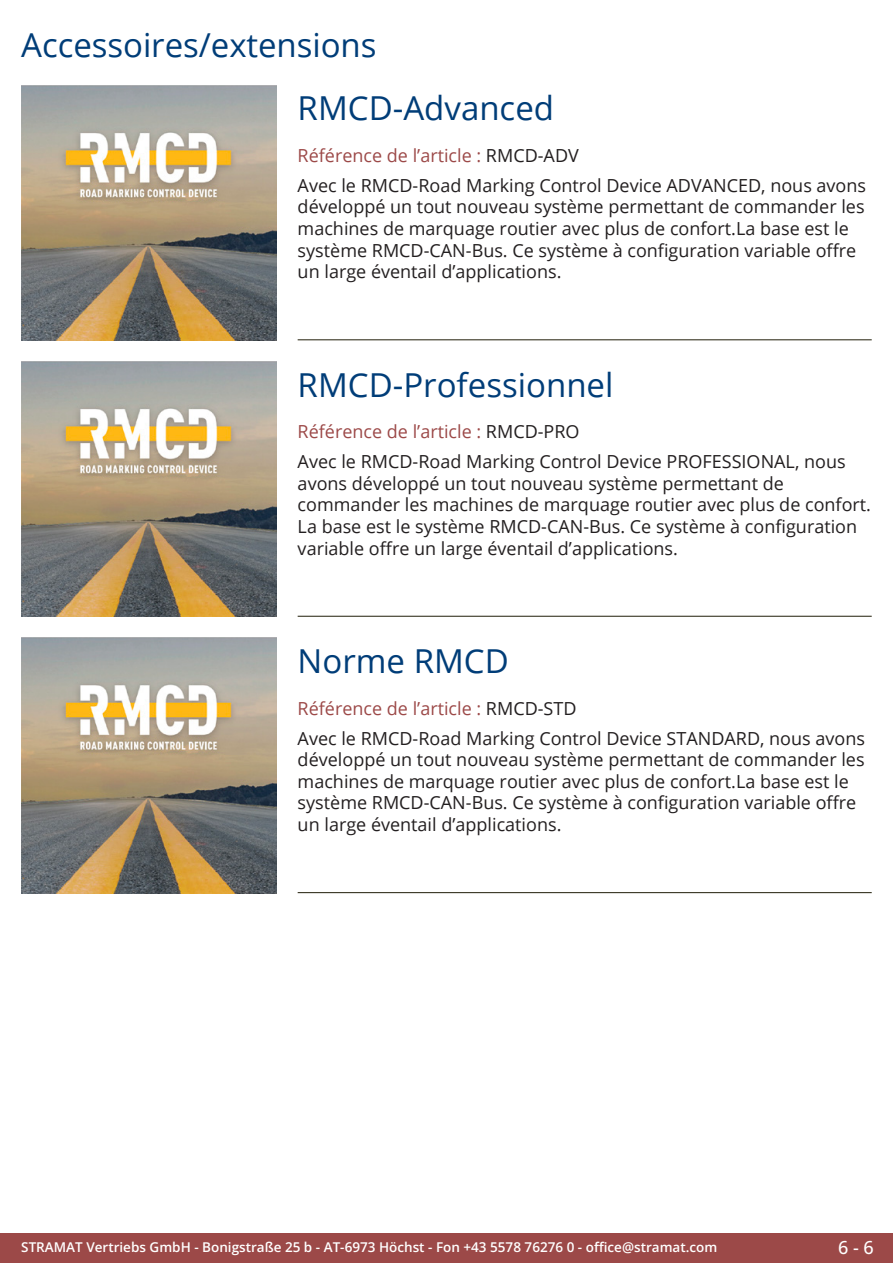
<style>
.page{position:relative;width:893px;height:1263px;background:#fff}
.page>*{position:absolute;margin:0;border:0;box-sizing:border-box;transform-origin:0 0}
.Produkttitel{font:33px "Open Sans";color:#003d78}
.RastTitel{font:33px "Open Sans";color:#003d78}
.Beschreibung_Text{font:18px/21.6px "Open Sans";color:#231f20}
.TechDaten_Überschrif{font:18px "Open Sans";color:#9c4948}
.t1{font:500 18px "Open Sans";color:#fff}
.t2{font:600 13.5px "Open Sans";color:#fff}
.s1{color:#231f20}
</style>
<div class="page">
<div style="left:0;top:1233px;width:893px;height:30px;background:#9c4948"></div>
<hr style="left:298px;top:340px;width:574px;height:1px;background:#201d08">
<hr style="left:298px;top:616px;width:574px;height:1px;background:#201d08">
<hr style="left:298px;top:892px;width:574px;height:1px;background:#201d08">
<img style="left:21px;top:85px;width:255px;height:255px">
<img style="left:21px;top:361px;width:255px;height:256px">
<img style="left:21px;top:638px;width:255px;height:255px">
<p class="RastTitel" style="left:21px;top:22px;width:357px">Accessoires/extensions</p>
<p class="Produkttitel" style="left:298px;top:86px;width:258px">RMCD-Advanced</p>
<p class="TechDaten_Überschrif" style="left:298px;top:143px;width:283px">Référence de l’article : <span class="s1">RMCD-ADV</span></p>
<p class="Beschreibung_Text" style="left:298px;top:174px;width:570px">Avec le RMCD-Road Marking Control Device ADVANCED, nous avons développé un tout nouveau système permettant de commander les machines de marquage routier avec plus de confort.La base est le système RMCD-CAN-Bus. Ce système à configuration variable offre un large éventail d’applications.</p>
<p class="Produkttitel" style="left:298px;top:362px;width:317px">RMCD-Professionnel</p>
<p class="TechDaten_Überschrif" style="left:298px;top:420px;width:283px">Référence de l’article : <span class="s1">RMCD-PRO</span></p>
<p class="Beschreibung_Text" style="left:298px;top:450px;width:575px">Avec le RMCD-Road Marking Control Device PROFESSIONAL, nous avons développé un tout nouveau système permettant de commander les machines de marquage routier avec plus de confort.<br>La base est le système RMCD-CAN-Bus. Ce système à configuration variable offre un large éventail d’applications.</p>
<p class="Produkttitel" style="left:298px;top:638px;width:213px">Norme RMCD</p>
<p class="TechDaten_Überschrif" style="left:298px;top:696px;width:280px">Référence de l’article : <span class="s1">RMCD-STD</span></p>
<p class="Beschreibung_Text" style="left:298px;top:727px;width:569px">Avec le RMCD-Road Marking Control Device STANDARD, nous avons développé un tout nouveau système permettant de commander les machines de marquage routier avec plus de confort.La base est le système RMCD-CAN-Bus. Ce système à configuration variable offre un large éventail d’applications.</p>
<p class="t2" style="left:21px;top:1238px;width:698px">STRAMAT Vertriebs GmbH - Bonigstraße 25 b - AT-6973 Höchst - Fon +43 5578 76276 0 - office@stramat.com</p>
<p class="t1" style="left:838px;top:1234px;width:37px">6 - 6</p>
</div>
